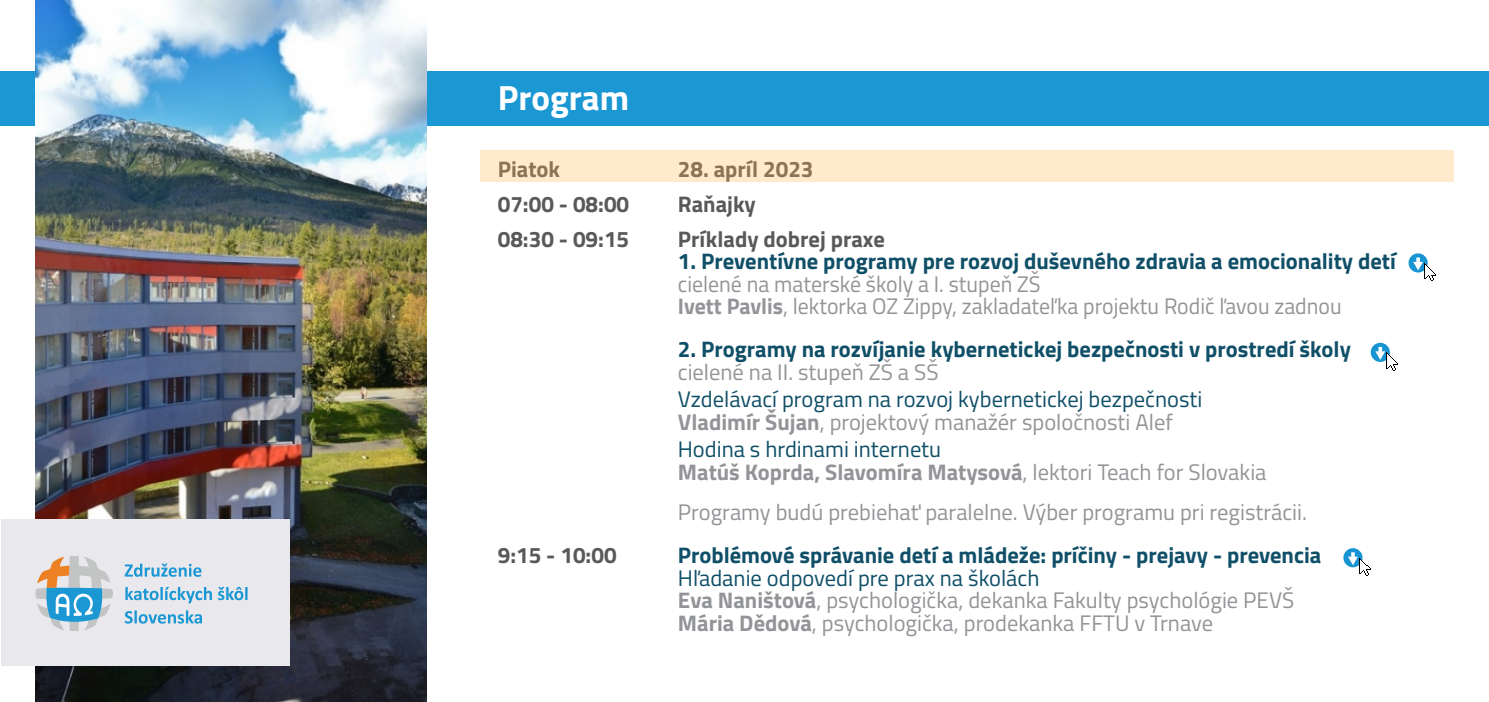
<style>
.page{position:relative;width:1489px;height:702px;background:#fff}
.page>*{position:absolute;margin:0;border:0;box-sizing:border-box;transform-origin:0 0}
.t1{font:700 35px "Titillium Web";color:#fff}
.t2{font:22.5px/22.5px "Titillium Web";color:#929497}
.t3{font:700 22.5px "Titillium Web";color:#0f4f68}
.t4{font:22.5px/22.5px "Titillium Web";color:#0f4f68}
.t5{font:700 22.5px/22.5px "Titillium Web";color:#929497}
.t6{font:700 22.5px "Titillium Web";color:#58595b}
.t7{font:700 22.5px "Titillium Web";color:#8b7357}
.s1{font-weight:700}
.s2{font-weight:700;color:#929497}
.s3{color:#929497}
.s4{font-weight:400;color:#0f4f68}
.s5{font-weight:400}
.s6{color:#0f4f68}
</style>
<div class="page">
<div style="left:480px;top:151px;width:973px;height:31px;background:#ffebcb"></div>
<div style="left:0;top:71px;width:1488px;height:54px;background:#1b97d4"></div>
<img style="left:35px;top:0;width:392px;height:702px">
<div style="left:1px;top:519px;width:288px;height:146px;background:#e9e9ed"></div>
<svg style="left:125px;top:563px;width:76px;height:13px"></svg>
<svg style="left:125px;top:587px;width:87px;height:16px"></svg>
<svg style="left:218px;top:587px;width:29px;height:13px"></svg>
<svg style="left:125px;top:610px;width:77px;height:13px"></svg>
<svg style="left:37px;top:556px;width:76px;height:73px"></svg>
<svg style="left:1408px;top:253px;width:19px;height:19px"></svg>
<svg style="left:1412px;top:257px;width:23px;height:24px"></svg>
<svg style="left:1370px;top:343px;width:19px;height:19px"></svg>
<svg style="left:1375px;top:347px;width:22px;height:24px"></svg>
<svg style="left:1343px;top:548px;width:19px;height:19px"></svg>
<svg style="left:1347px;top:552px;width:23px;height:24px"></svg>
<h1 class="t1" style="left:498px;top:71px;width:133px">Program</h1>
<p class="t7" style="left:498px;top:151px;width:64px">Piatok</p>
<p class="t7" style="left:678px;top:151px;width:137px">28. apríl 2023</p>
<p class="t6" style="left:498px;top:186px;width:133px">07:00 - 08:00</p>
<p class="t6" style="left:678px;top:186px;width:79px">Raňajky</p>
<p class="t6" style="left:498px;top:221px;width:133px">08:30 - 09:15</p>
<p class="t6" style="left:678px;top:221px;width:208px">Príklady dobrej praxe</p>
<p class="t3" style="left:678px;top:244px;width:719px">1. Preventívne programy pre rozvoj duševného zdravia a emocionality detí</p>
<p class="t2" style="left:678px;top:271px;width:665px">cielené na materské školy a I. stupeň ZŠ<br><span class="s1">Ivett Pavlis</span>, lektorka OZ Zippy, zakladateľka projektu Rodič ľavou zadnou</p>
<p class="t3" style="left:678px;top:332px;width:674px">2. Programy na rozvíjanie kybernetickej bezpečnosti v prostredí školy</p>
<p class="t2" style="left:678px;top:359px;width:262px">cielené na II. stupeň ZŠ a SŠ</p>
<p class="t4" style="left:678px;top:387px;width:526px">Vzdelávací program na rozvoj kybernetickej bezpečnosti<br><span class="s2">Vladimír Šujan</span><span class="s3">, projektový manažér spoločnosti Alef</span></p>
<p class="t5" style="left:678px;top:437px;width:590px"><span class="s4">Hodina s hrdinami internetu<br></span>Matúš Koprda, Slavomíra Matysová<span class="s5">, lektori Teach for Slovakia</span></p>
<p class="t2" style="left:678px;top:499px;width:630px">Programy budú prebiehať paralelne. Výber programu pri registrácii.</p>
<p class="t6" style="left:498px;top:538px;width:120px">9:15 - 10:00</p>
<p class="t3" style="left:678px;top:538px;width:645px">Problémové správanie detí a mládeže: príčiny - prejavy - prevencia</p>
<p class="t2" style="left:678px;top:565px;width:618px"><span class="s6">Hľadanie odpovedí pre prax na školách<br></span><span class="s1">Eva Naništová</span>, psychologička, dekanka Fakulty psychológie PEVŠ<br><span class="s1">Mária Dědová</span>, psychologička, prodekanka FFTU v Trnave</p>
</div>
